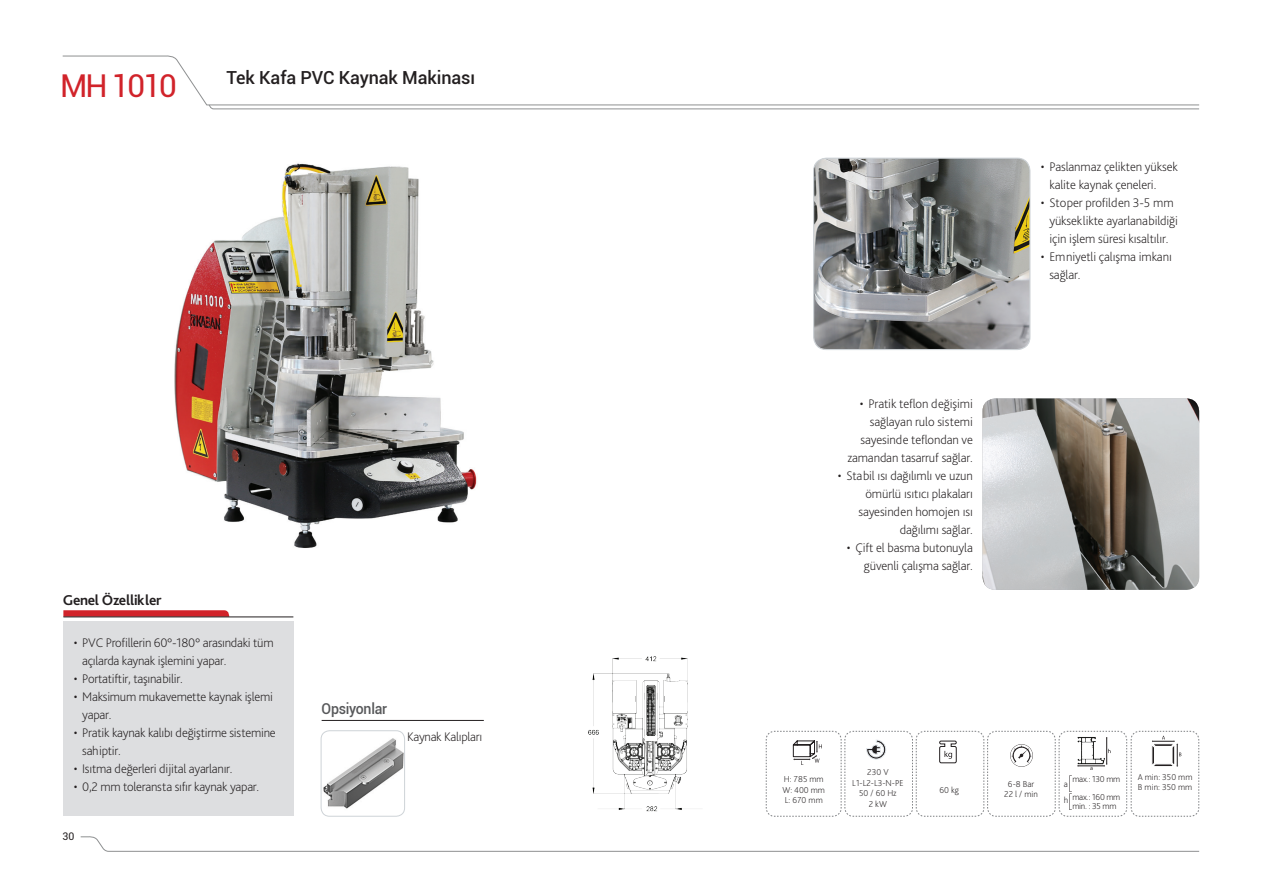
<style>
.page{position:relative;width:1263px;height:893px;background:#fff}
.page>*{position:absolute;margin:0;border:0;box-sizing:border-box;transform-origin:0 0}
.t1{font:31.5px "Roboto";letter-spacing:-.06em;color:#d1232a}
.t2{font:500 18px "Roboto";letter-spacing:-.005em;color:#231f20}
.t3{font:700 15px "Bliss Pro";letter-spacing:-.02em;color:#231f20}
.t4{font:500 15px "Roboto";letter-spacing:-.02em;color:#57585a;scale:.94 1}
.t5{font:200 13.05px/18px "Bliss Pro";letter-spacing:-.01em;color:#231f20}
.t6{font:10.5px "Roboto";color:#231f20}
.t7{font:200 9px/10.5px "Bliss Pro";color:#231f20}
.t8{font:200 9px/18px "Bliss Pro";letter-spacing:-.03em;color:#231f20}
</style>
<div class="page">
<img style="left:982px;top:398px;width:217px;height:192px">
<img style="left:814px;top:158px;width:216px;height:192px">
<div style="left:813px;top:158px;width:217px;height:192px;border:1px solid #ced3d7;border-radius:13px"></div>
<svg style="left:80px;top:836px;width:1120px;height:16px"></svg>
<img style="left:174px;top:163px;width:303px;height:385px">
<img style="left:323px;top:735px;width:82px;height:74px">
<div style="left:321px;top:730px;width:84px;height:87px;border:1px solid #ced3d7;border-radius:9px"></div>
<hr style="left:322px;top:720px;width:162px;height:1px;background:#231f20">
<svg style="left:765px;top:730px;width:434px;height:87px"></svg>
<div style="left:63px;top:621px;width:230px;height:194px;background:#dddee0"></div>
<svg style="left:63px;top:610px;width:167px;height:7px"></svg>
<hr style="left:63px;top:617px;width:230px;height:1px;background:#231f20">
<svg style="left:209px;top:106px;width:990px;height:4px"></svg>
<svg style="left:62px;top:55px;width:1138px;height:51px"></svg>
<img style="left:588px;top:656px;width:100px;height:156px">
<h1 class="t1" style="left:60px;top:64px;width:118px">MH 1010</h1>
<h2 class="t2" style="left:227px;top:65px;width:250px">Tek Kafa PVC Kaynak Makinası</h2>
<p class="t3" style="left:63px;top:590px;width:100px">Genel Özellikler</p>
<p class="t5" style="left:82px;top:633px;width:193px;text-indent:-9px">• PVC Profillerin 60°-180° arasındaki tüm açılarda kaynak işlemini yapar.</p>
<p class="t5" style="left:74px;top:669px;width:111px">• Portatiftir, taşınabilir.</p>
<p class="t5" style="left:82px;top:687px;width:192px;text-indent:-9px">• Maksimum mukavemette kaynak işlemi yapar.</p>
<p class="t5" style="left:82px;top:723px;width:195px;text-indent:-9px">• Pratik kaynak kalıbı değiştirme sistemine sahiptir.</p>
<p class="t5" style="left:74px;top:759px;width:160px">• Isıtma değerleri dijital ayarlanır.</p>
<p class="t5" style="left:74px;top:777px;width:187px">• 0,2 mm toleransta sıfır kaynak yapar.</p>
<p class="t6" style="left:63px;top:829px;width:13px">30</p>
<p class="t4" style="left:322px;top:698px;width:71px">Opsiyonlar</p>
<p class="t5" style="left:407px;top:727px;width:77px">Kaynak Kalıpları</p>
<p class="t5" style="left:847px;top:394px;width:127px;text-align:right">• Pratik teflon değişimi sağlayan rulo sistemi sayesinde teflondan ve zamandan tasarruf sağlar.</p>
<p class="t5" style="left:838px;top:466px;width:137px;text-align:right">• Stabil ısı dağılımlı ve uzun ömürlü ısıtıcı plakaları sayesinden homojen ısı dağılımı sağlar.</p>
<p class="t5" style="left:847px;top:538px;width:127px;text-align:right">• Çift el basma butonuyla güvenli çalışma sağlar.</p>
<p class="t5" style="left:1049px;top:157px;width:130px;text-indent:-9px">• Paslanmaz çelikten yüksek kalite kaynak çeneleri.</p>
<p class="t5" style="left:1049px;top:193px;width:130px;text-indent:-9px">• Stoper profilden 3-5 mm yükseklikte ayarlanabildiği için işlem süresi kısaltılır.</p>
<p class="t5" style="left:1049px;top:247px;width:124px;text-indent:-9px">• Emniyetli çalışma imkanı sağlar.</p>
<p class="t7" style="left:852px;top:767px;width:53px;text-align:center">230 V<br>L1-L2-L3-N-PE<br>50 / 60 Hz<br>2 kW</p>
<p class="t7" style="left:1138px;top:771px;width:56px">A min: 350 mm</p>
<p class="t8" style="left:1072px;top:770px;width:49px">max.: 130 mm max.: 160 mm</p>
<p class="t7" style="left:1072px;top:800px;width:46px">min. : 35 mm</p>
<p class="t7" style="left:782px;top:774px;width:44px">H: 785 mm<br>W: 400 mm<br>L: 670 mm</p>
<p class="t7" style="left:939px;top:785px;width:21px">60 kg</p>
<p class="t7" style="left:1008px;top:778px;width:28px">6-8 Bar</p>
<p class="t7" style="left:1138px;top:781px;width:56px">B min: 350 mm</p>
<p class="t7" style="left:1004px;top:789px;width:35px">22 l / min</p>
<p class="t7" style="left:1064px;top:775px;width:6px;line-height:17px">a h</p>
</div>
